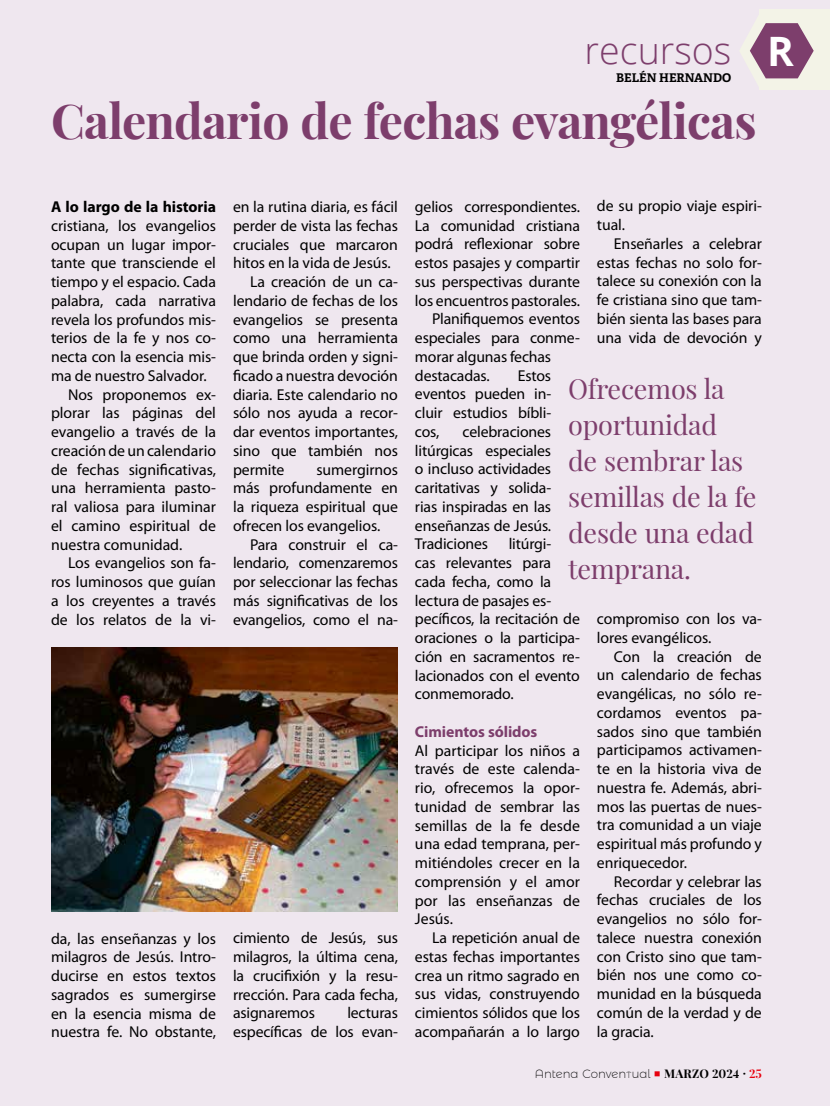
<style>
.page{position:relative;width:830px;height:1106px;background:#fff}
.page>*{position:absolute;margin:0;border:0;box-sizing:border-box;transform-origin:0 0}
.t1{font:700 48px "Playfair Display";letter-spacing:-.015em;color:#7d3e6c}
.t2{font:300 37.5px "Open Sans";color:#7d3e6c}
.t3{font:27px/36px "Playfair Display";letter-spacing:-.01em;color:#7d3e6c}
.t4{font:15.75px/18.8px "Myriad Pro";letter-spacing:-.005em;color:#000;text-align:justify}
.t5{font:700 15.75px "Myriad Pro";letter-spacing:-.005em;color:#000}
.t6{font:700 15.75px "Myriad Pro";letter-spacing:-.005em;color:#7d3e6c}
.t7{font:200 12px "Montserrat Alternates";color:#000}
.t8{font:700 12px "Adelle";color:#000}
.s1{font-weight:700;font-size:40.5px;color:#fff}
.s2{font-size:9px}
.s3{font-family:"Playfair Display";font-weight:700;color:#e7000e}
.s4{font-family:"Playfair Display";font-weight:700}
</style>
<div class="page">
<div style="left:0;top:0;width:829px;height:1106px;background:#efe7ef"></div>
<div style="left:759px;top:10px;width:70px;height:80px;background:#f3f3e7"></div>
<svg style="left:740px;top:16px;width:74px;height:70px"></svg>
<img style="left:51px;top:648px;width:347px;height:263px">
<h2 class="t2" style="left:584px;top:25px;width:211px">recursos <span class="s1">R</span></h2>
<h1 class="t1" style="left:51px;top:83px;width:706px">Calendario de fechas evangélicas</h1>
<p class="t8" style="left:616px;top:70px;width:117px">BELÉN HERNANDO</p>
<p class="t5" style="left:51px;top:197px;width:166px">A lo largo de la historia</p>
<p class="t4" style="left:51px;top:217px;width:166px">cristiana, los evangelios</p>
<p class="t4" style="left:51px;top:235px;width:166px">ocupan un lugar impor-</p>
<p class="t4" style="left:51px;top:254px;width:166px">tante que transciende el</p>
<p class="t4" style="left:51px;top:273px;width:166px">tiempo y el espacio. Cada</p>
<p class="t4" style="left:51px;top:291px;width:166px">palabra, cada narrativa</p>
<p class="t4" style="left:51px;top:310px;width:166px">revela los profundos mis-</p>
<p class="t4" style="left:51px;top:329px;width:166px">terios de la fe y nos co-</p>
<p class="t4" style="left:51px;top:348px;width:166px">necta con la esencia mis-</p>
<p class="t4" style="left:51px;top:366px;width:157px">ma de nuestro Salvador.</p>
<p class="t4" style="left:68px;top:385px;width:149px">Nos proponemos ex-</p>
<p class="t4" style="left:51px;top:404px;width:166px">plorar las páginas del</p>
<p class="t4" style="left:51px;top:423px;width:166px">evangelio a través de la</p>
<p class="t4" style="left:51px;top:441px;width:166px">creación de un calendario</p>
<p class="t4" style="left:51px;top:460px;width:166px">de fechas significativas,</p>
<p class="t4" style="left:51px;top:479px;width:166px">una herramienta pasto-</p>
<p class="t4" style="left:51px;top:498px;width:166px">ral valiosa para iluminar</p>
<p class="t4" style="left:51px;top:516px;width:166px">el camino espiritual de</p>
<p class="t4" style="left:51px;top:535px;width:133px">nuestra comunidad.</p>
<p class="t4" style="left:68px;top:554px;width:149px">Los evangelios son fa-</p>
<p class="t4" style="left:51px;top:573px;width:166px">ros luminosos que guían</p>
<p class="t4" style="left:51px;top:591px;width:166px">a los creyentes a través</p>
<p class="t4" style="left:51px;top:610px;width:166px">de los relatos de la vi-</p>
<p class="t4" style="left:51px;top:929px;width:166px">da, las enseñanzas y los milagros de Jesús. Intro&shy;ducirse en estos textos sagrados es sumergirse en la esencia misma de nuestra fe. No obstante,</p>
<p class="t4" style="left:233px;top:198px;width:166px">en la rutina diaria, es fácil</p>
<p class="t4" style="left:233px;top:216px;width:166px">perder de vista las fechas</p>
<p class="t4" style="left:233px;top:235px;width:166px">cruciales que marcaron</p>
<p class="t4" style="left:233px;top:254px;width:159px">hitos en la vida de Jesús.</p>
<p class="t4" style="left:250px;top:273px;width:149px">La creación de un ca-</p>
<p class="t4" style="left:233px;top:291px;width:166px">lendario de fechas de los</p>
<p class="t4" style="left:233px;top:310px;width:166px">evangelios se presenta</p>
<p class="t4" style="left:233px;top:329px;width:166px">como una herramienta</p>
<p class="t4" style="left:233px;top:348px;width:166px">que brinda orden y signi-</p>
<p class="t4" style="left:233px;top:366px;width:166px">ficado a nuestra devoción</p>
<p class="t4" style="left:233px;top:385px;width:166px">diaria. Este calendario no</p>
<p class="t4" style="left:233px;top:404px;width:166px">sólo nos ayuda a recor-</p>
<p class="t4" style="left:233px;top:422px;width:166px">dar eventos importantes,</p>
<p class="t4" style="left:233px;top:441px;width:166px">sino que también nos</p>
<p class="t4" style="left:233px;top:460px;width:53px">permite</p>
<p class="t4" style="left:233px;top:460px;width:166px;text-indent:83px">sumergirnos más profundamente en la riqueza espiritual que ofrecen los evangelios.</p>
<p class="t4" style="left:233px;top:535px;width:166px;text-indent:17px">Para construir el ca&shy;lendario, comenzaremos por seleccionar las fechas más significativas de los evangelios, como el na-</p>
<p class="t4" style="left:233px;top:929px;width:166px">cimiento de Jesús, sus milagros, la última cena, la crucifixión y la resu&shy;rrección. Para cada fecha, asignaremos</p>
<p class="t4" style="left:233px;top:1004px;width:166px;text-align:right">lecturas<br>específicas de los evan-</p>
<p class="t4" style="left:596px;top:197px;width:166px">de su propio viaje espiri&shy;tual.</p>
<p class="t4" style="left:596px;top:235px;width:166px;text-indent:17px">Enseñarles a celebrar estas fechas no solo for&shy;talece su conexión con la fe cristiana sino que tam&shy;bién sienta las bases para una vida de devoción y</p>
<p class="t4" style="left:415px;top:197px;width:166px">gelios correspondientes.</p>
<p class="t4" style="left:415px;top:216px;width:166px">La comunidad cristiana</p>
<p class="t4" style="left:415px;top:235px;width:166px">podrá reflexionar sobre</p>
<p class="t4" style="left:415px;top:254px;width:166px">estos pasajes y compartir</p>
<p class="t4" style="left:415px;top:272px;width:166px">sus perspectivas durante</p>
<p class="t4" style="left:415px;top:291px;width:166px">los encuentros pastorales.</p>
<p class="t4" style="left:432px;top:310px;width:149px">Planifiquemos eventos</p>
<p class="t4" style="left:415px;top:329px;width:166px">especiales para conme-</p>
<p class="t4" style="left:415px;top:347px;width:138px">morar algunas fechas</p>
<p class="t4" style="left:415px;top:366px;width:76px">destacadas.</p>
<p class="t4" style="left:415px;top:366px;width:138px;text-indent:103px">Estos eventos pueden in&shy;cluir estudios bíbli&shy;cos,</p>
<h3 class="t3" style="left:568px;top:368px;width:189px">Ofrecemos la oportunidad<br>de sembrar las semillas de la fe desde una edad temprana.</h3>
<p class="t4" style="left:415px;top:422px;width:138px;text-indent:48px">celebraciones litúrgicas especiales o incluso actividades caritativas y solida&shy;rias inspiradas en las enseñanzas de Jesús.<br>Tradiciones</p>
<p class="t4" style="left:415px;top:535px;width:166px;text-align:left;text-indent:94px">litúrgi-<br>cas relevantes para cada fecha, como la lectura de pasajes es&shy;pecíficos, la recitación de oraciones o la participa&shy;ción en sacramentos re&shy;lacionados con el evento conmemorado.</p>
<p class="t6" style="left:415px;top:721px;width:124px">Cimientos sólidos</p>
<p class="t4" style="left:415px;top:741px;width:166px">Al participar los niños a través de este calenda&shy;rio, ofrecemos la opor&shy;tunidad de sembrar las semillas de la fe desde una edad temprana, per&shy;mitiéndoles crecer en la comprensión y el amor por las enseñanzas de Jesús.</p>
<p class="t4" style="left:415px;top:928px;width:166px;text-indent:17px">La repetición anual de estas fechas importantes crea un ritmo sagrado en sus vidas, construyendo cimientos sólidos que los acompañarán a lo largo</p>
<p class="t4" style="left:596px;top:609px;width:166px">compromiso con los va&shy;lores evangélicos.</p>
<p class="t4" style="left:596px;top:647px;width:166px;text-indent:17px">Con la creación de un calendario de fechas evangélicas, no sólo re&shy;cordamos eventos pa&shy;sados sino que también participamos activamen&shy;te en la historia viva de nuestra fe. Además, abri&shy;mos las puertas de nues&shy;tra comunidad a un viaje espiritual más profundo y enriquecedor.</p>
<p class="t4" style="left:596px;top:872px;width:166px;text-indent:17px">Recordar y celebrar las fechas cruciales de los evangelios no sólo for&shy;talece nuestra conexión con Cristo sino que tam&shy;bién nos une como co&shy;munidad en la búsqueda común de la verdad y de la gracia.</p>
<p class="t7" style="left:534px;top:1066px;width:228px">Antena Conven<span class="s2">t</span>ual <span class="s3">■</span> <span class="s4">MARZO 2024 ·</span> <span class="s3">25</span></p>
</div>
